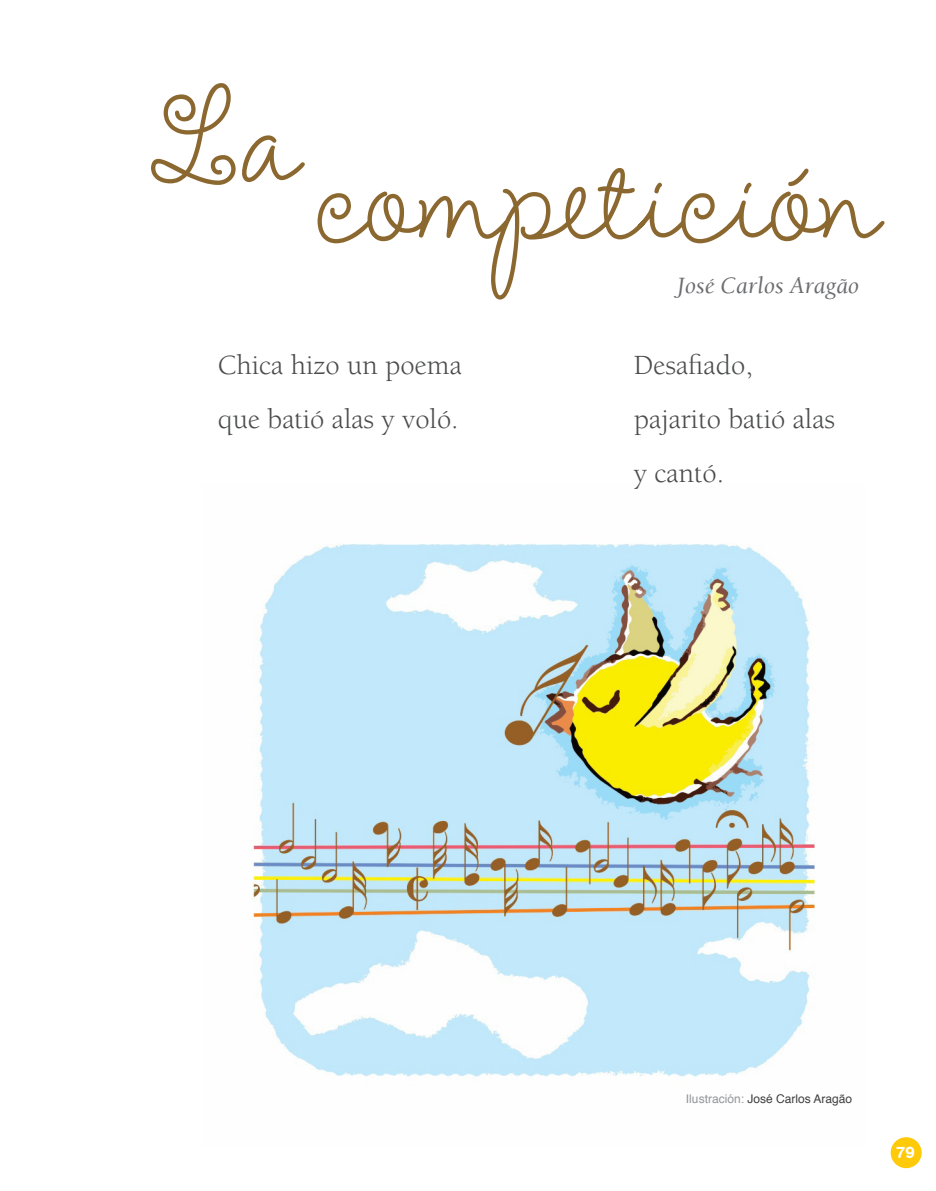
<style>
.page{position:relative;width:936px;height:1191px;background:#fff}
.page>*{position:absolute;margin:0;border:0;box-sizing:border-box;transform-origin:0 0}
.poema{font:28.5px "Berkeley Std";color:#4b4c4d}
.Autor{font:italic 24px "Berkeley Std";color:#6c6d70}
.t1{font:16.5px "Swiss 721 BT Bold Rounded";color:#fff}
.creditos_ilustracion{font:12px "Helvetica";color:#3e3e3f}
.s1{color:#939598}
</style>
<div class="page">
<img style="left:252px;top:543px;width:563px;height:534px">
<svg style="left:317px;top:168px;width:567px;height:131px"></svg>
<svg style="left:151px;top:83px;width:154px;height:102px"></svg>
<div style="left:890px;top:1137px;width:31px;height:31px;background:#feca0a;border-radius:50%"></div>
<p class="poema" style="left:218px;top:349px;width:245px">Chica hizo un poema</p>
<p class="poema" style="left:218px;top:403px;width:242px">que batió alas y voló.</p>
<p class="Autor" style="left:677px;top:272px;width:183px">José Carlos Aragão</p>
<p class="poema" style="left:634px;top:349px;width:120px">Desafiado,</p>
<p class="poema" style="left:634px;top:403px;width:203px">pajarito batió alas</p>
<p class="poema" style="left:634px;top:457px;width:92px">y cantó.</p>
<p class="creditos_ilustracion" style="left:686px;top:1089px;width:168px"><span class="s1">Ilustración:</span> José Carlos Aragão</p>
<p class="t1" style="left:895px;top:1141px;width:20px">79</p>
</div>
